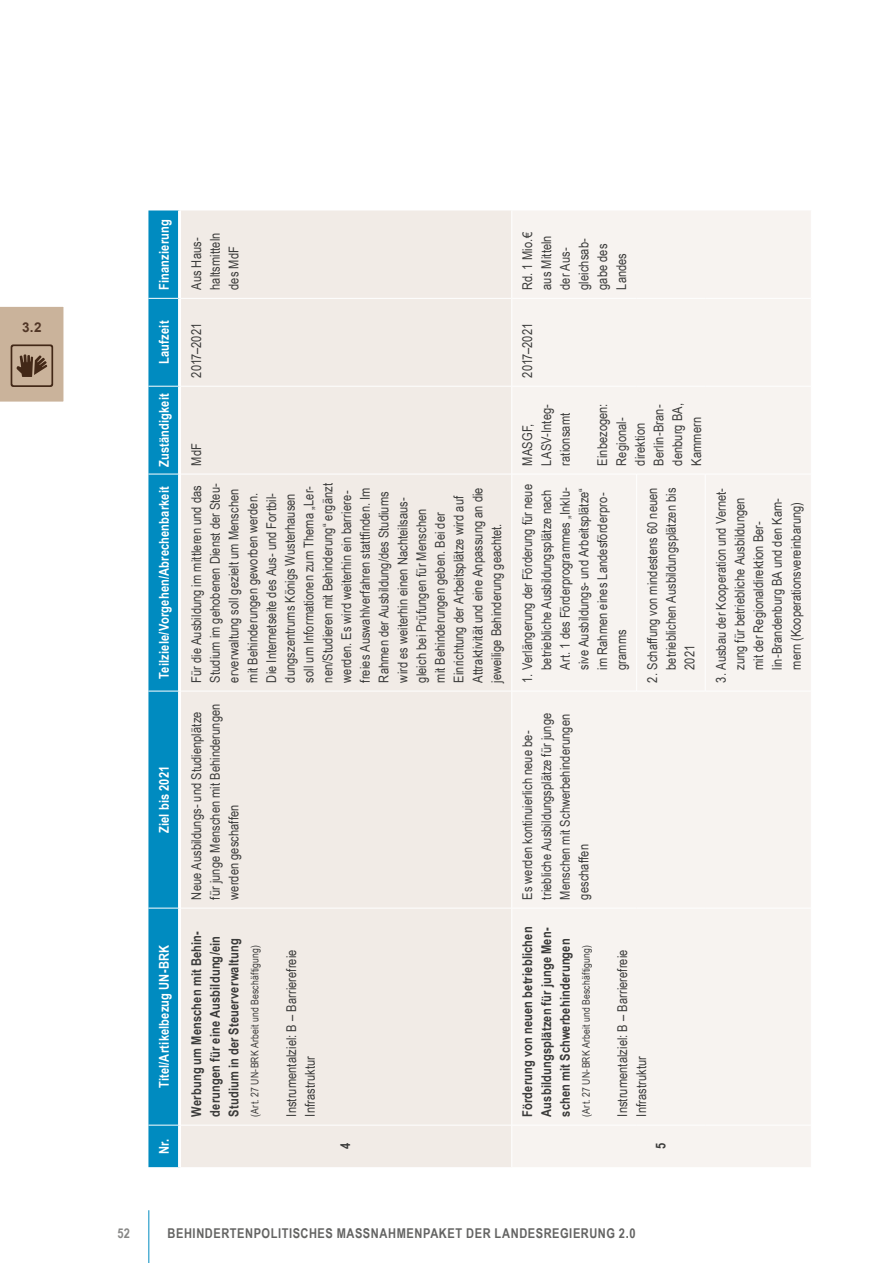
<style>
.page{position:relative;width:893px;height:1263px;background:#fff}
.page>*{position:absolute;margin:0;border:0;box-sizing:border-box;transform-origin:0 0}
.Tabellenkörper{font:13.5px/18.8px "Arial Narrow";letter-spacing:.005em;color:#3b3b3a}
.Tabellenkörper-2{font:700 13.5px/18.8px "Arial Narrow";letter-spacing:.01em;color:#3b3b3a}
.Tabellenkopf{font:700 13.5px "Arial Narrow";letter-spacing:.01em;color:#fff}
.t1{font:700 13.5px "Arial Narrow";letter-spacing:.04em;color:#636362}
.t2{font:700 13.5px "Arial";color:#513626}
.t3{font:700 13.5px "Arial Narrow";color:#878786}
.Tabelle_Nummer{font:700 13.5px "Arial Narrow";color:#3b3b3a}
.Tabellenkörper_Anmer{font:10.5px "Arial Narrow";letter-spacing:.015em;color:#3b3b3a}
</style>
<div class="page">
<hr style="left:148px;top:1210px;width:1px;height:53px;background:#008bc0">
<svg style="left:0;top:306px;width:64px;height:96px;background:#bca58e"></svg>
<div style="left:148px;top:210px;width:30px;height:957px;background:#008bc0"></div>
<div style="left:181px;top:210px;width:330px;height:957px;background:#f1ebe6"></div>
<div style="left:512px;top:211px;width:299px;height:956px;background:#f7f3f0"></div>
<hr style="left:148px;top:1125px;width:30px;height:1px;background:#fff">
<hr style="left:148px;top:908px;width:30px;height:1px;background:#fff">
<hr style="left:148px;top:691px;width:30px;height:1px;background:#fff">
<hr style="left:148px;top:474px;width:30px;height:1px;background:#fff">
<hr style="left:148px;top:386px;width:30px;height:1px;background:#fff">
<hr style="left:148px;top:298px;width:30px;height:1px;background:#fff">
<hr style="left:181px;top:1125px;width:330px;height:1px;background:#fff">
<hr style="left:181px;top:908px;width:330px;height:1px;background:#fff">
<hr style="left:181px;top:691px;width:330px;height:1px;background:#fff">
<hr style="left:181px;top:474px;width:330px;height:1px;background:#fff">
<hr style="left:181px;top:386px;width:330px;height:1px;background:#fff">
<hr style="left:181px;top:298px;width:330px;height:1px;background:#fff">
<hr style="left:512px;top:1125px;width:125px;height:1px;background:#fff">
<hr style="left:512px;top:908px;width:125px;height:1px;background:#fff">
<hr style="left:512px;top:691px;width:124px;height:1px;background:#fff">
<hr style="left:512px;top:474px;width:124px;height:1px;background:#fff">
<hr style="left:512px;top:386px;width:125px;height:1px;background:#fff">
<hr style="left:512px;top:298px;width:125px;height:1px;background:#fff">
<hr style="left:637px;top:1125px;width:68px;height:1px;background:#fff">
<hr style="left:637px;top:908px;width:68px;height:1px;background:#fff">
<hr style="left:636px;top:474px;width:1px;height:217px;background:#fff">
<hr style="left:637px;top:691px;width:68px;height:1px;background:#fff">
<hr style="left:637px;top:474px;width:68px;height:1px;background:#fff">
<hr style="left:637px;top:386px;width:68px;height:1px;background:#fff">
<hr style="left:637px;top:298px;width:68px;height:1px;background:#fff">
<hr style="left:705px;top:1125px;width:106px;height:1px;background:#fff">
<hr style="left:705px;top:908px;width:106px;height:1px;background:#fff">
<hr style="left:705px;top:474px;width:1px;height:217px;background:#fff">
<hr style="left:706px;top:691px;width:105px;height:1px;background:#fff">
<hr style="left:706px;top:474px;width:105px;height:1px;background:#fff">
<hr style="left:705px;top:386px;width:106px;height:1px;background:#fff">
<hr style="left:705px;top:298px;width:106px;height:1px;background:#fff">
<p class="t2" style="left:22px;top:318px;width:21px">3.2</p>
<p class="Tabellenkopf" style="left:154px;top:290px;width:72px;rotate:-90deg">Finanzierung</p>
<p class="Tabellenkopf" style="left:154px;top:364px;width:45px;rotate:-90deg">Laufzeit</p>
<p class="Tabellenkopf" style="left:154px;top:467px;width:75px;rotate:-90deg">Zuständigkeit</p>
<p class="Tabellenkopf" style="left:154px;top:679px;width:194px;rotate:-90deg">Teilziele/Vorgehen/Abrechenbarkeit</p>
<p class="Tabellenkopf" style="left:154px;top:833px;width:68px;rotate:-90deg">Ziel bis 2021</p>
<p class="Tabellenkopf" style="left:154px;top:1088px;width:145px;rotate:-90deg">Titel/Artikelbezug UN-BRK</p>
<p class="Tabellenkopf" style="left:154px;top:1154px;width:17px;rotate:-90deg">Nr.</p>
<p class="Tabellenkörper" style="left:186px;top:290px;width:59px;rotate:-90deg">Aus Haus&shy;haltsmitteln des MdF</p>
<p class="Tabellenkörper" style="left:186px;top:378px;width:56px;rotate:-90deg">2017–2021</p>
<p class="Tabellenkörper" style="left:186px;top:465px;width:24px;rotate:-90deg">MdF</p>
<p class="Tabellenkörper" style="left:186px;top:682px;width:201px;rotate:-90deg">Für die Ausbildung im mittleren und das Studium im gehobenen Dienst der Steu&shy;erverwaltung soll gezielt um Menschen mit Behinderungen geworben werden.<br>Die Internetseite des Aus- und Fortbil&shy;dungszentrums Königs Wusterhausen soll um Informationen zum Thema „Ler&shy;nen/Studieren mit Behinderung“ ergänzt werden. Es wird weiterhin ein barriere&shy;freies Auswahlverfahren stattfinden. Im Rahmen der Ausbildung/des Studiums wird es weiterhin einen Nachteilsaus&shy;gleich bei Prüfungen für Menschen<br>mit Behinderungen geben. Bei der Einrichtung der Arbeitsplätze wird auf Attraktivität und eine Anpassung an die jeweilige Behinderung geachtet.</p>
<p class="Tabellenkörper" style="left:186px;top:899px;width:197px;rotate:-90deg">Neue Ausbildungs- und Studienplätze für junge Menschen mit Behinderungen werden geschaffen</p>
<p class="Tabellenkörper-2" style="left:186px;top:1116px;width:187px;rotate:-90deg">Werbung um Menschen mit Behin&shy;derungen für eine Ausbildung/ein<br>Studium in der Steuerverwaltung</p>
<p class="Tabellenkörper_Anmer" style="left:247px;top:1116px;width:173px;rotate:-90deg">(Art. 27 UN-BRK Arbeit und Beschäftigung)</p>
<p class="Tabellenkörper" style="left:281px;top:1116px;width:169px;rotate:-90deg">Instrumentalziel: B – Barrierefreie<br>Infrastruktur</p>
<p class="Tabelle_Nummer" style="left:335px;top:1149px;width:8px;rotate:-90deg">4</p>
<p class="Tabellenkörper" style="left:518px;top:290px;width:60px;rotate:-90deg">Rd. 1 Mio. € aus Mitteln der Aus&shy;gleichsab&shy;gabe des<br>Landes</p>
<p class="Tabellenkörper" style="left:518px;top:378px;width:56px;rotate:-90deg">2017–2021</p>
<p class="Tabellenkörper" style="left:518px;top:466px;width:63px;rotate:-90deg">MASGF,<br>LASV-Integ&shy;rationsamt</p>
<p class="Tabellenkörper" style="left:593px;top:466px;width:63px;rotate:-90deg">Einbezogen:</p>
<p class="Tabellenkörper" style="left:611px;top:466px;width:64px;rotate:-90deg">Regional&shy;direktion<br>Berlin-Bran&shy;denburg BA,<br>Kammern</p>
<p class="Tabellenkörper" style="left:518px;top:670px;width:187px;text-indent:-13px;rotate:-90deg">1. Verlängerung der Förderung für neue betriebliche Ausbildungsplätze nach<br>Art. 1 des Förderprogrammes „Inklu&shy;sive Ausbildungs- und Arbeitsplätze“ im Rahmen eines Landesförderpro&shy;gramms</p>
<p class="Tabellenkörper" style="left:518px;top:899px;width:188px;rotate:-90deg">Es werden kontinuierlich neue be&shy;triebliche Ausbildungsplätze für junge<br>Menschen mit Schwerbehinderungen geschaffen</p>
<p class="Tabellenkörper" style="left:642px;top:670px;width:184px;text-align:justify;text-indent:-13px;rotate:-90deg">2. Schaffung von mindestens 60 neuen betrieblichen Ausbildungsplätzen bis 2021</p>
<p class="Tabellenkörper" style="left:711px;top:670px;width:183px;text-indent:-13px;rotate:-90deg">3. Ausbau der Kooperation und Vernet&shy;zung für betriebliche Ausbildungen mit der Regionaldirektion Ber&shy;lin-Brandenburg BA und den Kam&shy;mern (Kooperationsvereinbarung)</p>
<p class="Tabellenkörper-2" style="left:517px;top:1116px;width:192px;text-align:justify;rotate:-90deg">Förderung von neuen betrieblichen Ausbildungsplätzen für junge Men&shy;schen mit Schwerbehinderungen</p>
<p class="Tabellenkörper_Anmer" style="left:578px;top:1116px;width:173px;rotate:-90deg">(Art. 27 UN-BRK Arbeit und Beschäftigung)</p>
<p class="Tabellenkörper" style="left:613px;top:1116px;width:169px;rotate:-90deg">Instrumentalziel: B – Barrierefreie<br>Infrastruktur</p>
<p class="Tabelle_Nummer" style="left:650px;top:1149px;width:8px;rotate:-90deg">5</p>
<p class="t3" style="left:118px;top:1223px;width:14px">52</p>
<p class="t1" style="left:168px;top:1223px;width:470px">BEHINDERTENPOLITISCHES MASSNAHMENPAKET DER LANDESREGIERUNG 2.0</p>
</div>
